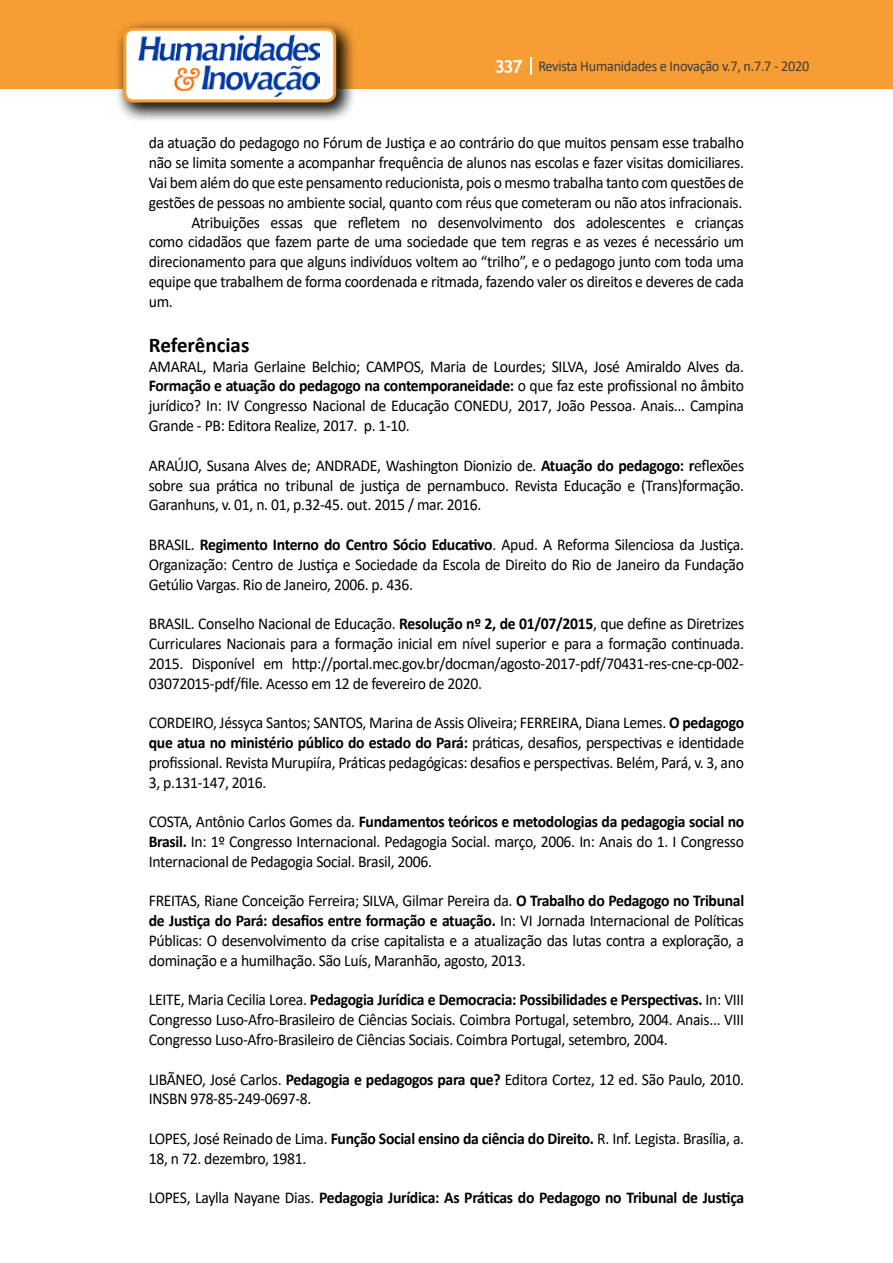
<style>
.page{position:relative;width:893px;height:1263px;background:#fff}
.page>*{position:absolute;margin:0;border:0;box-sizing:border-box;transform-origin:0 0}
.t1{font:700 21px "Calibri";color:#000}
.t2{font:16.5px/19.8px "Calibri";letter-spacing:-.02em;color:#000;text-align:justify;scale:.95 1}
.t3{font:700 16.5px "Calibri";letter-spacing:-.02em;color:#000;scale:.95 1}
.t4{font:15px "Calibri";letter-spacing:-.02em;color:#3c3c3b;scale:.95 1}
.s1{font-family:"Trebuchet MS";font-weight:700;font-size:18px;color:#fff}
.s2{font-weight:700}
.s3{font-weight:400}
</style>
<div class="page">
<div style="left:0;top:0;width:893px;height:88px;background:#f69e34"></div>
<svg style="left:530px;top:57px;width:2px;height:18px"></svg>
<div style="left:115px;top:19px;width:241px;height:103px;background:#000;opacity:.75"></div>
<div style="left:125px;top:29px;width:210px;height:72px;background:#fff;border-radius:9px"></div>
<img style="left:139px;top:35px;width:180px;height:62px">
<div style="left:123px;top:28px;width:213px;height:74px;border:3px solid #f69e34;border-radius:9px"></div>
<p class="t4" style="left:495px;top:56px;width:333px"><span class="s1">337</span> Revista Humanidades e Inovação v.7, n.7.7 - 2020</p>
<p class="t2" style="left:149px;top:133px;width:628px">da atuação do pedagogo no Fórum de Justiça e ao contrário do que muitos pensam esse trabalho</p>
<p class="t2" style="left:149px;top:152px;width:628px">não se limita somente a acompanhar frequência de alunos nas escolas e fazer visitas domiciliares.</p>
<p class="t2" style="left:149px;top:172px;width:628px">Vai bem além do que este pensamento reducionista, pois o mesmo trabalha tanto com questões de</p>
<p class="t2" style="left:149px;top:192px;width:626px">gestões de pessoas no ambiente social, quanto com réus que cometeram ou não atos infracionais.</p>
<p class="t2" style="left:191px;top:212px;width:583px">Atribuições essas que refletem no desenvolvimento dos adolescentes e crianças</p>
<p class="t2" style="left:149px;top:232px;width:628px">como cidadãos que fazem parte de uma sociedade que tem regras e as vezes é necessário um</p>
<p class="t2" style="left:149px;top:251px;width:628px">direcionamento para que alguns indivíduos voltem ao “trilho”, e o pedagogo junto com toda uma</p>
<p class="t2" style="left:149px;top:271px;width:628px">equipe que trabalhem de forma coordenada e ritmada, fazendo valer os direitos e deveres de cada</p>
<p class="t2" style="left:149px;top:291px;width:27px">um.</p>
<p class="t1" style="left:149px;top:330px;width:102px">Referências</p>
<p class="t2" style="left:149px;top:356px;width:628px">AMARAL, Maria Gerlaine Belchio; CAMPOS, Maria de Lourdes; SILVA, José Amiraldo Alves da.<br><span class="s2">Formação e atuação do pedagogo na contemporaneidade:</span> o que faz este profissional no âmbito jurídico? In: IV Congresso Nacional de Educação CONEDU, 2017, João Pessoa. Anais... Campina Grande - PB: Editora Realize, 2017. p. 1-10.</p>
<p class="t2" style="left:149px;top:455px;width:628px">ARAÚJO, Susana Alves de; ANDRADE, Washington Dionizio de. <span class="s2">Atuação do pedagogo: r</span>eflexões sobre sua prática no tribunal de justiça de pernambuco. Revista Educação e (Trans)formação.<br>Garanhuns, v. 01, n. 01, p.32-45. out. 2015 / mar. 2016.</p>
<p class="t2" style="left:149px;top:534px;width:628px">BRASIL. <span class="s2">Regimento Interno do Centro Sócio Educativo</span>. Apud. A Reforma Silenciosa da Justiça.<br>Organização: Centro de Justiça e Sociedade da Escola de Direito do Rio de Janeiro da Fundação Getúlio Vargas. Rio de Janeiro, 2006. p. 436.</p>
<p class="t2" style="left:149px;top:613px;width:628px">BRASIL. Conselho Nacional de Educação. <span class="s2">Resolução nº 2, de 01/07/2015</span>, que define as Diretrizes Curriculares Nacionais para a formação inicial em nível superior e para a formação continuada.<br>2015. Disponível em http://portal.mec.gov.br/docman/agosto-2017-pdf/70431-res-cne-cp-002- 03072015-pdf/file. Acesso em 12 de fevereiro de 2020.</p>
<p class="t2" style="left:149px;top:712px;width:628px">CORDEIRO, Jéssyca Santos; SANTOS, Marina de Assis Oliveira; FERREIRA, Diana Lemes. <span class="s2">O pedagogo que atua no ministério público do estado do Pará:</span> práticas, desafios, perspectivas e identidade profissional. Revista Murupiíra, Práticas pedagógicas: desafios e perspectivas. Belém, Pará, v. 3, ano 3, p.131-147, 2016.</p>
<p class="t2" style="left:149px;top:811px;width:628px">COSTA, Antônio Carlos Gomes da. <span class="s2">Fundamentos teóricos e metodologias da pedagogia social no Brasil.</span> In: 1º Congresso Internacional. Pedagogia Social. março, 2006. In: Anais do 1. I Congresso Internacional de Pedagogia Social. Brasil, 2006.</p>
<p class="t2" style="left:149px;top:890px;width:628px">FREITAS, Riane Conceição Ferreira; SILVA, Gilmar Pereira da. <span class="s2">O Trabalho do Pedagogo no Tribunal de Justiça do Pará: desafios entre formação e atuação.</span> In: VI Jornada Internacional de Políticas Públicas: O desenvolvimento da crise capitalista e a atualização das lutas contra a exploração, a dominação e a humilhação. São Luís, Maranhão, agosto, 2013.</p>
<p class="t2" style="left:149px;top:989px;width:628px">LEITE, Maria Cecilia Lorea. <span class="s2">Pedagogia Jurídica e Democracia: Possibilidades e Perspectivas.</span> In: VIII Congresso Luso-Afro-Brasileiro de Ciências Sociais. Coimbra Portugal, setembro, 2004. Anais... VIII Congresso Luso-Afro-Brasileiro de Ciências Sociais. Coimbra Portugal, setembro, 2004.</p>
<p class="t2" style="left:149px;top:1069px;width:628px">LIBÃNEO, José Carlos. <span class="s2">Pedagogia e pedagogos para que?</span> Editora Cortez, 12 ed. São Paulo, 2010.<br>INSBN 978-85-249-0697-8.</p>
<p class="t2" style="left:149px;top:1128px;width:628px">LOPES, José Reinado de Lima. <span class="s2">Função Social ensino da ciência do Direito.</span> R. Inf. Legista. Brasília, a.<br>18, n 72. dezembro, 1981.</p>
<p class="t3" style="left:149px;top:1186px;width:628px"><span class="s3">LOPES, Laylla Nayane Dias.</span> Pedagogia Jurídica: As Práticas do Pedagogo no Tribunal de Justiça</p>
</div>
